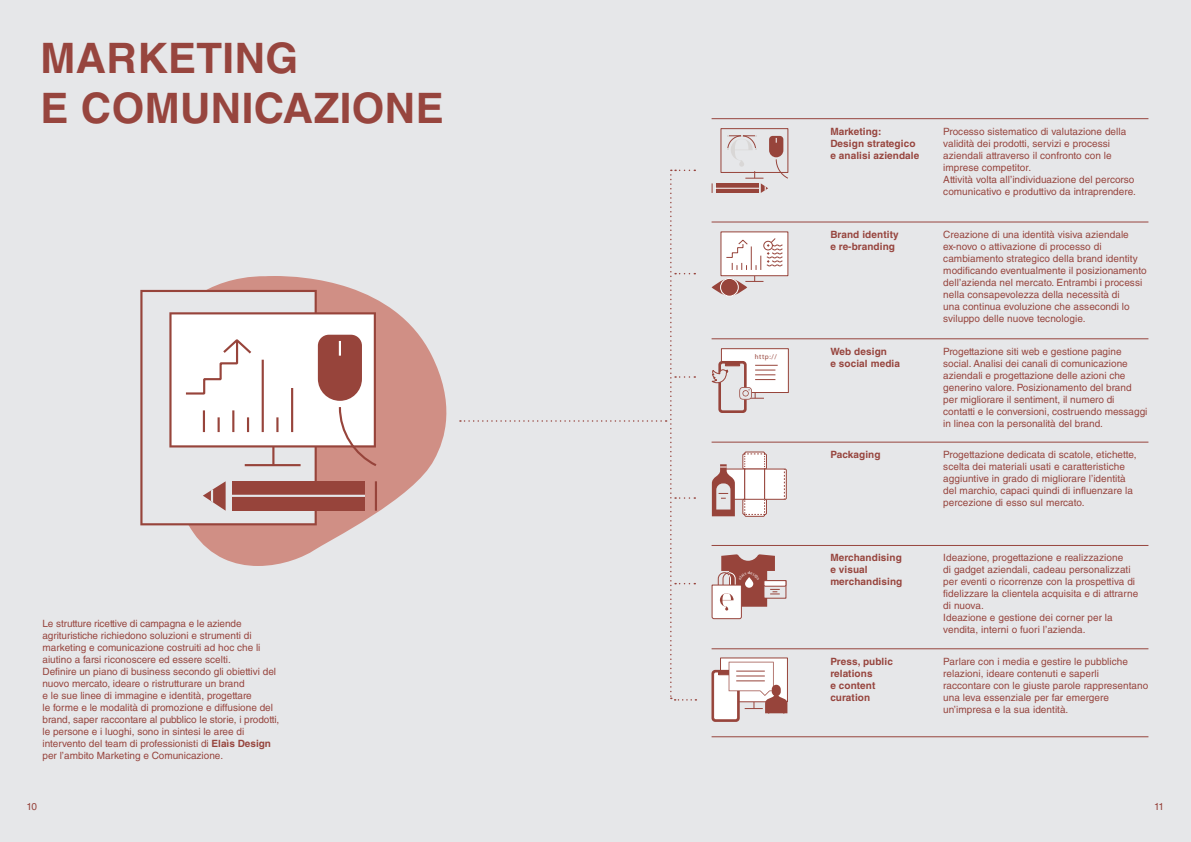
<style>
.page{position:relative;width:1191px;height:842px;background:#e6e7e9}
.page>*{position:absolute;margin:0;border:0;box-sizing:border-box;transform-origin:0 0}
.t1{font:700 42px/50px "Helvetica LT Std";letter-spacing:.01em;color:#97453e}
.t2{font:10px/12px "Helvetica LT Std";letter-spacing:.005em;color:#97453e}
.t3{font:700 10px/12px "Helvetica LT Std";letter-spacing:.01em;color:#97453e}
.t4{font:500 7px "Akzidenz Grotesk BQ";color:#97443b}
.s1{font-weight:700}
</style>
<div class="page">
<svg style="left:154px;top:276px;width:293px;height:290px;fill:#d08f85"></svg>
<svg style="left:140px;top:290px;width:177px;height:235px"></svg>
<svg style="left:169px;top:312px;width:210px;height:156px;background:#e9d9d8"></svg>
<hr style="left:375px;top:481px;width:2px;height:30px;background:#97443b">
<div style="left:233px;top:481px;width:132px;height:30px;background:#97443b"></div>
<svg style="left:203px;top:481px;width:23px;height:30px"></svg>
<hr style="left:233px;top:495px;width:132px;height:2px;background:#e6e7e9">
<hr style="left:211px;top:481px;width:2px;height:29px;background:#e6e7e9">
<div style="left:715px;top:183px;width:43px;height:10px;background:#97443b"></div>
<div style="left:720px;top:128px;width:68px;height:45px;border:1px solid #97443b"></div>
<hr style="left:715px;top:188px;width:43px;height:1px;background:#fff">
<svg style="left:727px;top:135px;width:62px;height:58px"></svg>
<svg style="left:711px;top:278px;width:36px;height:18px"></svg>
<div style="left:720px;top:278px;width:18px;height:19px;border:1px solid #fff;border-radius:50%"></div>
<div style="left:721px;top:232px;width:67px;height:44px;background:#fff"></div>
<svg style="left:725px;top:238px;width:58px;height:44px"></svg>
<hr style="left:711px;top:118px;width:437px;height:1px;background:#97453e">
<hr style="left:711px;top:222px;width:437px;height:1px;background:#97453e">
<div style="left:721px;top:349px;width:67px;height:43px;background:#fff"></div>
<div style="left:721px;top:348px;width:67px;height:45px;border:1px solid #97443b"></div>
<div style="left:718px;top:361px;width:28px;height:52px;background:#97443b;border-radius:4px"></div>
<svg style="left:711px;top:362px;width:66px;height:50px"></svg>
<div style="left:725px;top:469px;width:20px;height:30px;background:#fff"></div>
<div style="left:724px;top:469px;width:21px;height:31px;border:1px solid #97443b"></div>
<svg style="left:742px;top:451px;width:45px;height:66px"></svg>
<div style="left:744px;top:469px;width:20px;height:30px;background:#fff"></div>
<div style="left:744px;top:469px;width:21px;height:31px;border:1px solid #97443b"></div>
<svg style="left:712px;top:464px;width:23px;height:52px"></svg>
<div style="left:720px;top:658px;width:67px;height:44px;background:linear-gradient(to right,#fff,#fff)"></div>
<div style="left:720px;top:658px;width:68px;height:44px;border:1px solid #97443b"></div>
<div style="left:711px;top:670px;width:28px;height:52px;background:#97443b;border-radius:4px"></div>
<svg style="left:713px;top:662px;width:74px;height:58px"></svg>
<hr style="left:711px;top:338px;width:437px;height:1px;background:#97453e">
<hr style="left:711px;top:442px;width:437px;height:1px;background:#97453e">
<hr style="left:711px;top:545px;width:437px;height:1px;background:#97453e">
<hr style="left:711px;top:648px;width:437px;height:1px;background:#97453e">
<hr style="left:711px;top:736px;width:437px;height:1px;background:#97453e">
<svg style="left:460px;top:170px;width:236px;height:531px"></svg>
<svg style="left:711px;top:554px;width:75px;height:65px"></svg>
<h1 class="t1" style="left:40px;top:32px;width:405px">MARKETING<br>E COMUNICAZIONE</h1>
<p class="t2" style="left:43px;top:617px;width:238px">Le strutture ricettive di campagna e le aziende agrituristiche richiedono soluzioni e strumenti di marketing e comunicazione costruiti ad hoc che li aiutino a farsi riconoscere ed essere scelti.<br>Definire un piano di business secondo gli obiettivi del nuovo mercato, ideare o ristrutturare un brand<br>e le sue linee di immagine e identità, progettare<br>le forme e le modalità di promozione e diffusione del brand, saper raccontare al pubblico le storie, i prodotti, le persone e i luoghi, sono in sintesi le aree di intervento del team di professionisti di <span class="s1">Elaìs Design </span>per l’ambito Marketing e Comunicazione.</p>
<p class="t3" style="left:830px;top:125px;width:91px">Marketing:<br>Design strategico e analisi aziendale</p>
<p class="t3" style="left:830px;top:228px;width:70px">Brand identity e re-branding</p>
<p class="t4" style="left:755px;top:352px;width:23px">http://</p>
<p class="t3" style="left:830px;top:345px;width:71px">Web design<br>e social media</p>
<p class="t3" style="left:830px;top:448px;width:52px">Packaging</p>
<p class="t3" style="left:830px;top:552px;width:74px">Merchandising e visual merchandising</p>
<p class="t3" style="left:830px;top:655px;width:64px">Press, public relations<br>e content curation</p>
<p class="t2" style="left:943px;top:125px;width:194px">Processo sistematico di valutazione della validità dei prodotti, servizi e processi aziendali attraverso il confronto con le imprese competitor.<br>Attività volta all’individuazione del percorso comunicativo e produttivo da intraprendere.</p>
<p class="t2" style="left:943px;top:228px;width:205px">Creazione di una identità visiva aziendale ex-novo o attivazione di processo di cambiamento strategico della brand identity modificando eventualmente il posizionamento dell’azienda nel mercato. Entrambi i processi nella consapevolezza della necessità di<br>una continua evoluzione che assecondi lo sviluppo delle nuove tecnologie.</p>
<p class="t2" style="left:943px;top:345px;width:206px">Progettazione siti web e gestione pagine social. Analisi dei canali di comunicazione aziendali e progettazione delle azioni che generino valore. Posizionamento del brand per migliorare il sentiment, il numero di contatti e le conversioni, costruendo messaggi in linea con la personalità del brand.</p>
<p class="t2" style="left:943px;top:449px;width:195px">Progettazione dedicata di scatole, etichette, scelta dei materiali usati e caratteristiche aggiuntive in grado di migliorare l’identità del marchio, capaci quindi di influenzare la percezione di esso sul mercato.</p>
<p class="t2" style="left:943px;top:552px;width:196px">Ideazione, progettazione e realizzazione<br>di gadget aziendali, cadeau personalizzati per eventi o ricorrenze con la prospettiva di fidelizzare la clientela acquisita e di attrarne di nuova.<br>Ideazione e gestione dei corner per la vendita, interni o fuori l’azienda.</p>
<p class="t2" style="left:943px;top:655px;width:206px">Parlare con i media e gestire le pubbliche relazioni, ideare contenuti e saperli raccontare con le giuste parole rappresentano una leva essenziale per far emergere un’impresa e la sua identità.</p>
<p class="t2" style="left:27px;top:801px;width:12px">10</p>
<p class="t2" style="left:1154px;top:801px;width:11px">11</p>
</div>
